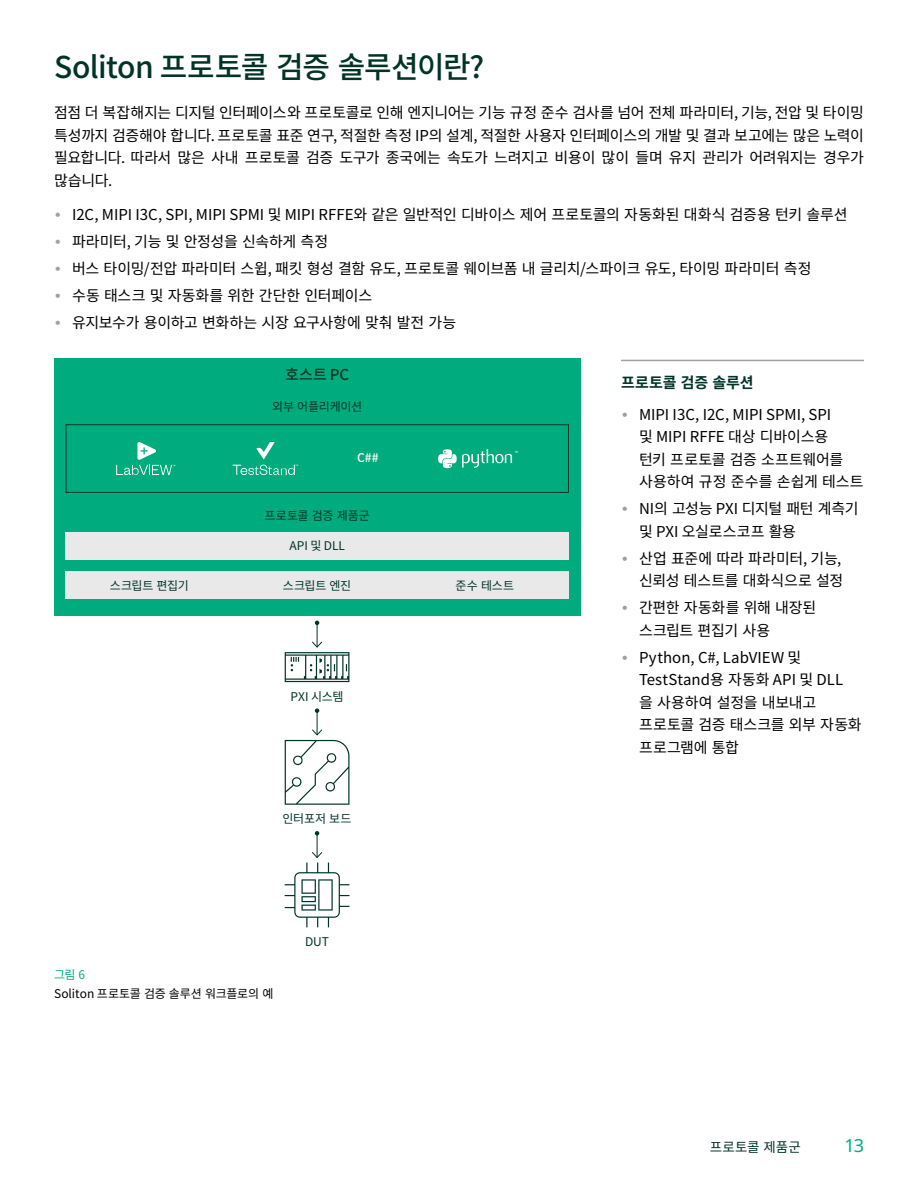
<style>
.page{position:relative;width:918px;height:1188px;background:#fff}
.page>*{position:absolute;margin:0;border:0;box-sizing:border-box;transform-origin:0 0}
.t1{font:500 30px "Noto Sans CJ Kkr";letter-spacing:-.02em;color:#003427}
.t2{font:18px "Noto Sans";color:#00ac7e}
.t3{font:15px/22.5px "Noto Sans CJ Kkr";letter-spacing:-.005em;color:#000}
.t4{font:700 15px "Noto Sans CJ Kkr";color:#003427}
.t5{font:500 15px "Noto Sans CJ Kkr";color:#003427}
.t6{font:13.5px "Noto Sans CJ Kkr";letter-spacing:.02em;color:#003427}
.t7{font:12px "Noto Sans CJ Kkr";letter-spacing:-.01em;color:#003427}
.t8{font:12px "Noto Sans CJ Kkr";letter-spacing:-.005em;color:#000}
.t9{font:500 12px "Noto Sans CJ Kkr";color:#fff}
.t10{font:12px "Noto Sans CJ Kkr";color:#00ac7e}
</style>
<div class="page">
<div style="left:54px;top:359px;width:526px;height:257px;background:#00ac7e"></div>
<div style="left:66px;top:532px;width:503px;height:27px;background:#e9e9ea"></div>
<div style="left:66px;top:572px;width:167px;height:27px;background:#e9e9ea"></div>
<div style="left:233px;top:572px;width:168px;height:27px;background:#e9e9ea"></div>
<div style="left:401px;top:572px;width:168px;height:27px;background:#e9e9ea"></div>
<svg style="left:116px;top:442px;width:59px;height:33px"></svg>
<svg style="left:233px;top:442px;width:65px;height:33px"></svg>
<svg style="left:438px;top:449px;width:80px;height:19px"></svg>
<div style="left:66px;top:424px;width:503px;height:69px;border:1px solid #003427"></div>
<svg style="left:285px;top:621px;width:64px;height:61px"></svg>
<svg style="left:285px;top:831px;width:64px;height:96px"></svg>
<svg style="left:285px;top:708px;width:64px;height:97px"></svg>
<hr style="left:621px;top:360px;width:243px;height:1px;background:#9fa1a4">
<h1 class="t1" style="left:54px;top:50px;width:432px">Soliton 프로토콜 검증 솔루션이란?</h1>
<p class="t3" style="left:54px;top:102px;width:812px;text-align:justify">점점 더 복잡해지는 디지털 인터페이스와 프로토콜로 인해 엔지니어는 기능 규정 준수 검사를 넘어 전체 파라미터, 기능, 전압 및 타이밍 특성까지 검증해야 합니다. 프로토콜 표준 연구, 적절한 측정 IP의 설계, 적절한 사용자 인터페이스의 개발 및 결과 보고에는 많은 노력이 필요합니다. 따라서 많은 사내 프로토콜 검증 도구가 종국에는 속도가 느려지고 비용이 많이 들며 유지 관리가 어려워지는 경우가 많습니다.</p>
<p class="t3" style="left:72px;top:202px;width:777px;line-height:27px">I2C, MIPI I3C, SPI, MIPI SPMI 및 MIPI RFFE와 같은 일반적인 디바이스 제어 프로토콜의 자동화된 대화식 검증용 턴키 솔루션 파라미터, 기능 및 안정성을 신속하게 측정<br>버스 타이밍/전압 파라미터 스윕, 패킷 형성 결함 유도, 프로토콜 웨이브폼 내 글리치/스파이크 유도, 타이밍 파라미터 측정<br>수동 태스크 및 자동화를 위한 간단한 인터페이스<br>유지보수가 용이하고 변화하는 시장 요구사항에 맞춰 발전 가능</p>
<p class="t5" style="left:285px;top:366px;width:66px">호스트 PC</p>
<p class="t7" style="left:272px;top:400px;width:91px">외부 어플리케이션</p>
<p class="t4" style="left:621px;top:374px;width:134px">프로토콜 검증 솔루션</p>
<p class="t3" style="left:639px;top:403px;width:226px">MIPI I3C, I2C, MIPI SPMI, SPI<br>및 MIPI RFFE 대상 디바이스용<br>턴키 프로토콜 검증 소프트웨어를 사용하여 규정 준수를 손쉽게 테스트</p>
<p class="t3" style="left:639px;top:498px;width:221px">NI의 고성능 PXI 디지털 패턴 계측기 및 PXI 오실로스코프 활용</p>
<p class="t3" style="left:639px;top:547px;width:206px">산업 표준에 따라 파라미터, 기능, 신뢰성 테스트를 대화식으로 설정</p>
<p class="t3" style="left:639px;top:597px;width:179px">간편한 자동화를 위해 내장된 스크립트 편집기 사용</p>
<p class="t3" style="left:639px;top:646px;width:224px">Python, C#, LabVIEW 및<br>TestStand용 자동화 API 및 DLL<br>을 사용하여 설정을 내보내고 프로토콜 검증 태스크를 외부 자동화 프로그램에 통합</p>
<p class="t9" style="left:357px;top:451px;width:23px">C##</p>
<p class="t7" style="left:265px;top:508px;width:107px">프로토콜 검증 제품군</p>
<p class="t7" style="left:289px;top:539px;width:57px">API 및 DLL</p>
<p class="t7" style="left:110px;top:579px;width:81px">스크립트 편집기</p>
<p class="t7" style="left:283px;top:579px;width:70px">스크립트 엔진</p>
<p class="t7" style="left:456px;top:579px;width:60px">준수 테스트</p>
<p class="t7" style="left:291px;top:690px;width:54px">PXI 시스템</p>
<p class="t7" style="left:283px;top:812px;width:70px">인터포저 보드</p>
<p class="t10" style="left:54px;top:967px;width:32px">그림 6</p>
<p class="t8" style="left:54px;top:987px;width:221px">Soliton 프로토콜 검증 솔루션 워크플로의 예</p>
<p class="t7" style="left:305px;top:935px;width:26px">DUT</p>
<p class="t6" style="left:710px;top:1139px;width:93px">프로토콜 제품군</p>
<p class="t2" style="left:844px;top:1133px;width:21px">13</p>
</div>
